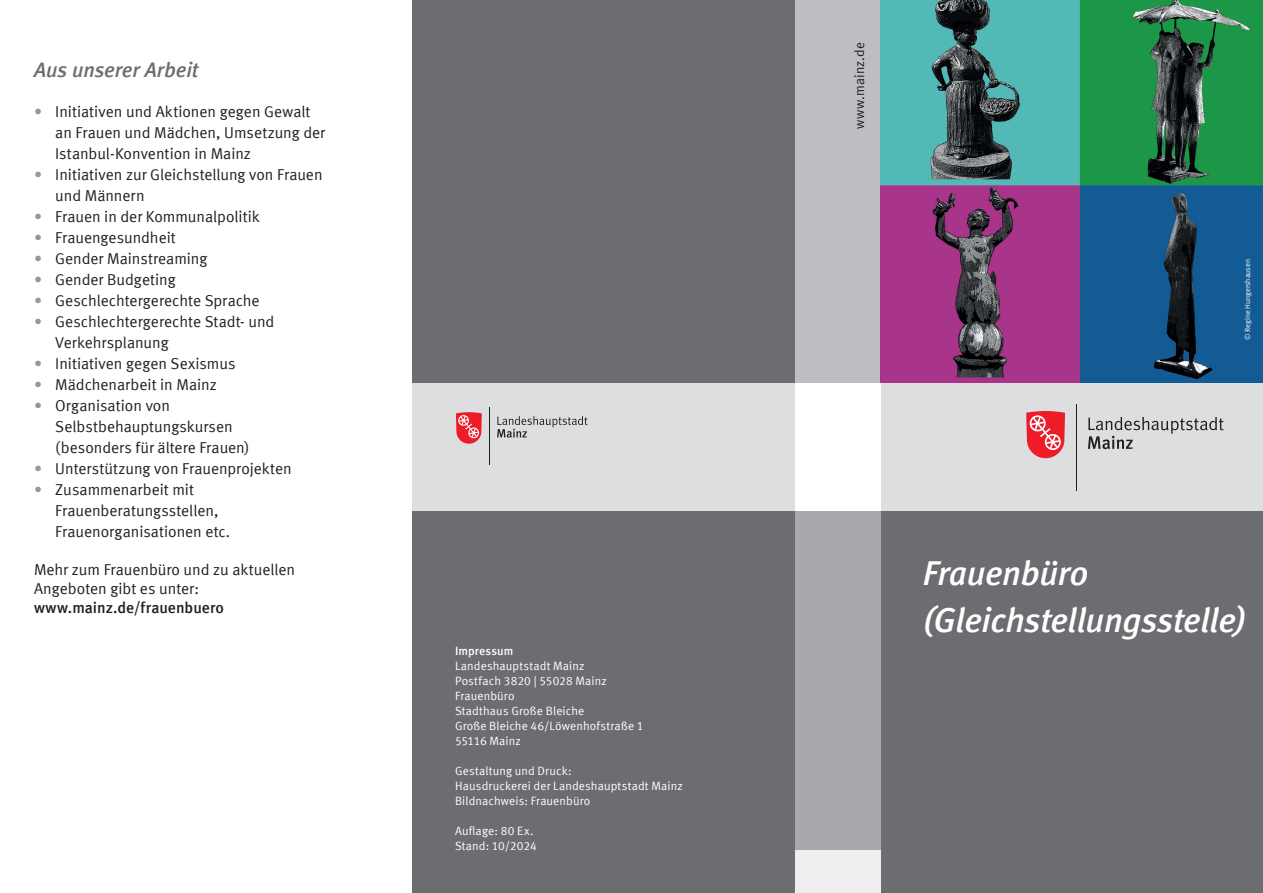
<style>
.page{position:relative;width:1263px;height:893px;background:#fff}
.page>*{position:absolute;margin:0;border:0;box-sizing:border-box;transform-origin:0 0}
.t1{font:italic 700 34.5px/47.5px "Mainz Meta";letter-spacing:-.01em;color:#fff}
.t2{font:italic 700 21px "Mainz Meta";letter-spacing:-.005em;color:#6c6d70}
.t3{font:15.75px/21px "Mainz Meta";color:#231f20}
.t4{font:700 15.75px "Mainz Meta";color:#231f20}
.t5{font:13.5px "Mainz Meta";color:#231f20}
.t6{font:12px/15px "Mainz Meta";letter-spacing:.01em;color:#fff}
.t7{font:700 12px "Mainz Meta";letter-spacing:.015em;color:#fff}
.t8{font:7.5px "Mainz Meta";letter-spacing:-.005em;color:#fff}
.s1{color:#95979a}
</style>
<div class="page">
<div style="left:412px;top:510px;width:851px;height:383px;background:#6c6d70"></div>
<div style="left:412px;top:383px;width:851px;height:127px;background:#dddee0"></div>
<div style="left:795px;top:0;width:43px;height:383px;background:#bdbec1"></div>
<div style="left:838px;top:0;width:42px;height:383px;background:#bdbec1"></div>
<div style="left:795px;top:510px;width:85px;height:340px;background:#a8a9ad"></div>
<div style="left:795px;top:850px;width:85px;height:43px;background:#eeeeef"></div>
<div style="left:795px;top:383px;width:85px;height:127px;background:#fff"></div>
<svg style="left:1088px;top:417px;width:136px;height:32px"></svg>
<hr style="left:1076px;top:404px;width:1px;height:86px;background:#231f20">
<svg style="left:1026px;top:411px;width:39px;height:47px;background:#ee5760"></svg>
<svg style="left:497px;top:416px;width:90px;height:22px"></svg>
<hr style="left:489px;top:407px;width:1px;height:58px;background:#231f20">
<svg style="left:456px;top:412px;width:26px;height:32px"></svg>
<div style="left:412px;top:0;width:383px;height:383px;background:#6c6d70"></div>
<img style="left:880px;top:0;width:383px;height:383px">
<h2 class="t2" style="left:34px;top:57px;width:166px">Aus unserer Arbeit</h2>
<p class="t3" style="left:55px;top:101px;width:271px;text-indent:-21px"><span class="s1">•</span> Initiativen und Aktionen gegen Gewalt an Frauen und Mädchen, Umsetzung der<br>Istanbul-Konvention in Mainz</p>
<p class="t3" style="left:55px;top:164px;width:269px;text-indent:-21px"><span class="s1">•</span> Initiativen zur Gleichstellung von Frauen und Männern</p>
<p class="t3" style="left:34px;top:206px;width:227px"><span class="s1">•</span> Frauen in der Kommunalpolitik</p>
<p class="t3" style="left:34px;top:227px;width:143px"><span class="s1">•</span> Frauengesundheit</p>
<p class="t3" style="left:34px;top:248px;width:175px"><span class="s1">•</span> Gender Mainstreaming</p>
<p class="t3" style="left:34px;top:269px;width:143px"><span class="s1">•</span> Gender Budgeting</p>
<p class="t3" style="left:34px;top:290px;width:227px"><span class="s1">•</span> Geschlechtergerechte Sprache</p>
<p class="t3" style="left:55px;top:311px;width:221px;text-indent:-21px"><span class="s1">•</span> Geschlechtergerechte Stadt- und<br>Verkehrsplanung</p>
<p class="t3" style="left:34px;top:353px;width:203px"><span class="s1">•</span> Initiativen gegen Sexismus</p>
<p class="t3" style="left:34px;top:374px;width:184px"><span class="s1">•</span> Mädchenarbeit in Mainz</p>
<p class="t3" style="left:55px;top:395px;width:196px;text-indent:-21px"><span class="s1">•</span> Organisation von<br>Selbstbehauptungskursen (besonders für ältere Frauen)</p>
<p class="t3" style="left:34px;top:458px;width:259px"><span class="s1">•</span> Unterstützung von Frauenprojekten</p>
<p class="t3" style="left:55px;top:479px;width:176px;text-indent:-21px"><span class="s1">•</span> Zusammenarbeit mit<br>Frauenberatungsstellen,<br>Frauenorganisationen etc.</p>
<p class="t3" style="left:34px;top:560px;width:263px;line-height:18.9px">Mehr zum Frauenbüro und zu aktuellen<br>Angeboten gibt es unter:</p>
<p class="t4" style="left:34px;top:598px;width:191px">www.mainz.de/frauenbuero</p>
<p class="t7" style="left:455px;top:644px;width:60px">Impressum</p>
<p class="t6" style="left:455px;top:659px;width:190px">Landeshauptstadt Mainz<br>Postfach 3820 | 55028 Mainz<br>Frauenbüro<br>Stadthaus Große Bleiche<br>Große Bleiche 46/Löwenhofstraße 1<br>55116 Mainz</p>
<p class="t6" style="left:455px;top:764px;width:229px">Gestaltung und Druck:<br>Hausdruckerei der Landeshauptstadt Mainz<br>Bildnachweis: Frauenbüro</p>
<p class="t6" style="left:455px;top:824px;width:83px">Auflage: 80 Ex.<br>Stand: 10/2024</p>
<p class="t5" style="left:852px;top:129px;width:87px;rotate:-90deg">www.mainz.de</p>
<p class="t8" style="left:1243px;top:340px;width:83px;rotate:-90deg">© Regine Hungershausen</p>
<h1 class="t1" style="left:923px;top:549px;width:325px">Frauenbüro (Gleichstellungsstelle)</h1>
</div>
